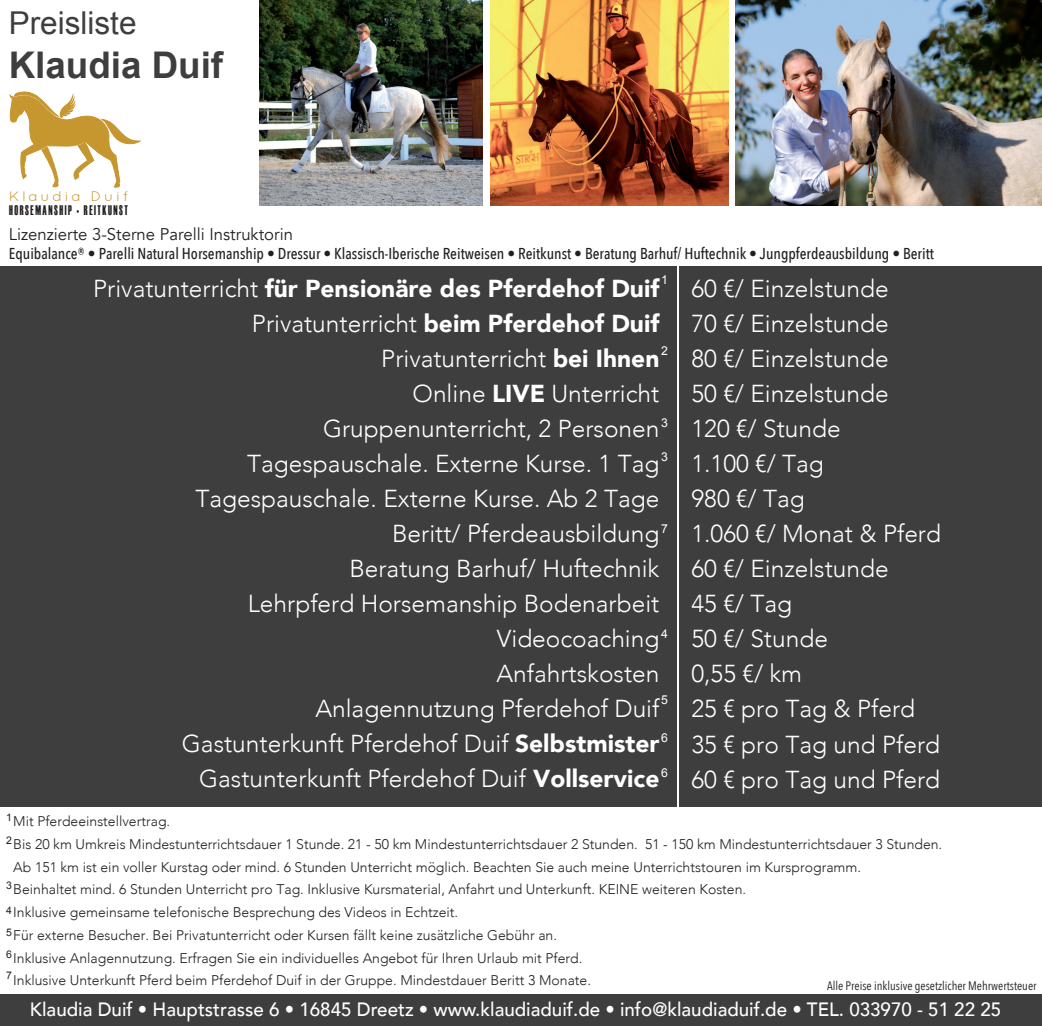
<style>
.page{position:relative;width:1042px;height:1026px;background:#fff}
.page>*{position:absolute;margin:0;border:0;box-sizing:border-box;transform-origin:0 0}
.t1{font:700 36.75px "Arial";color:#3e3e3f}
.t2{font:31.5px "Arial";color:#3e3e3f}
.t3{font:300 24.5px/35px "Avenir";color:#fff;text-align:right}
.t4{font:500 19.25px "Avenir";color:#fff}
.t5{font:16.97px "Avenir";color:#231f20}
.t6{font:500 15.75px "Avenir Next Condensed";color:#231f20}
.t7{font:300 14px/22.8px "Avenir";color:#231f20}
.t8{font:13.83px "Haettenschweiler";letter-spacing:.16em;color:#231f20;scale:.71 1}
.t9{font:13.83px "Quicksand";letter-spacing:.16em;color:#c6962f;scale:1.11 1}
.t10{font:12.25px "Avenir Next Condensed";color:#231f20}
.t11{font:12.25px "Arial";color:#fff}
.t12{font:10.5px/21.9px "Arial";color:#231f20;text-align:justify}
.s1{font-weight:900}
</style>
<div class="page">
<div style="left:0;top:266px;width:676px;height:541px;background:#3e3e3f"></div>
<div style="left:679px;top:266px;width:363px;height:541px;background:#3e3e3f"></div>
<div style="left:0;top:994px;width:1042px;height:32px;background:#3e3e3f"></div>
<img style="left:736px;top:0;width:306px;height:205px">
<img style="left:490px;top:0;width:238px;height:205px">
<img style="left:259px;top:0;width:224px;height:205px">
<svg style="left:9px;top:91px;width:132px;height:97px"></svg>
<h2 class="t2" style="left:9px;top:2px;width:129px">Preisliste</h2>
<h1 class="t1" style="left:9px;top:40px;width:216px">Klaudia Duif</h1>
<p class="t9" style="left:9px;top:188px;width:109px">Klaudia Duif</p>
<p class="t8" style="left:9px;top:203px;width:169px">HORSEMANSHIP • REITKUNST</p>
<p class="t5" style="left:9px;top:224px;width:286px">Lizenzierte 3-Sterne Parelli Instruktorin</p>
<p class="t6" style="left:9px;top:244px;width:926px">Equibalance® • Parelli Natural Horsemanship • Dressur • Klassisch-Iberische Reitweisen • Reitkunst • Beratung Barhuf/ Huftechnik • Jungpferdeausbildung • Beritt</p>
<p class="t11" style="left:661px;top:271px;width:8px">1</p>
<p class="t3" style="left:93px;top:271px;width:568px">Privatunterricht <span class="s1">für Pensionäre des Pferdehof Duif </span>Privatunterricht <span class="s1">beim Pferdehof Duif </span>Privatunterricht <span class="s1">bei Ihnen<br></span>Online <span class="s1">LIVE</span> Unterricht<br>Gruppenunterricht, 2 Personen<br>Tagespauschale. Externe Kurse. 1 Tag Tagespauschale. Externe Kurse. Ab 2 Tage<br>Beritt/ Pferdeausbildung<br>Beratung Barhuf/ Huftechnik<br>Lehrpferd Horsemanship Bodenarbeit Videocoaching<br>Anfahrtskosten<br>Anlagennutzung Pferdehof Duif<br>Gastunterkunft Pferdehof Duif <span class="s1">Selbstmister </span>Gastunterkunft Pferdehof Duif <span class="s1">Vollservice</span></p>
<p class="t3" style="left:691px;top:271px;width:251px;text-align:left">60 €/ Einzelstunde<br>70 €/ Einzelstunde<br>80 €/ Einzelstunde<br>50 €/ Einzelstunde<br>120 €/ Stunde<br>1.100 €/ Tag<br>980 €/ Tag<br>1.060 €/ Monat &amp; Pferd<br>60 €/ Einzelstunde<br>45 €/ Tag<br>50 €/ Stunde<br>0,55 €/ km<br>25 € pro Tag &amp; Pferd<br>35 € pro Tag und Pferd<br>60 € pro Tag und Pferd</p>
<p class="t11" style="left:661px;top:342px;width:8px">2</p>
<p class="t11" style="left:661px;top:414px;width:8px">3</p>
<p class="t11" style="left:661px;top:449px;width:8px">3</p>
<p class="t11" style="left:661px;top:520px;width:8px">7</p>
<p class="t11" style="left:661px;top:625px;width:8px">4</p>
<p class="t11" style="left:661px;top:691px;width:8px">5</p>
<p class="t11" style="left:661px;top:729px;width:8px">6</p>
<p class="t11" style="left:661px;top:765px;width:8px">6</p>
<p class="t7" style="left:13px;top:809px;width:930px;text-indent:-7px"><sup>1</sup>Mit Pferdeeinstellvertrag.<br>Bis 20 km Umkreis Mindestunterrichtsdauer 1 Stunde. 21 - 50 km Mindestunterrichtsdauer 2 Stunden. 51 - 150 km Mindestunterrichtsdauer 3 Stunden.<br>Ab 151 km ist ein voller Kurstag oder mind. 6 Stunden Unterricht möglich. Beachten Sie auch meine Unterrichtstouren im Kursprogramm.<br>Beinhaltet mind. 6 Stunden Unterricht pro Tag. Inklusive Kursmaterial, Anfahrt und Unterkunft. KEINE weiteren Kosten.<br>Inklusive gemeinsame telefonische Besprechung des Videos in Echtzeit.<br>Für externe Besucher. Bei Privatunterricht oder Kursen fällt keine zusätzliche Gebühr an.<br>Inklusive Anlagennutzung. Erfragen Sie ein individuelles Angebot für Ihren Urlaub mit Pferd.<br>Inklusive Unterkunft Pferd beim Pferdehof Duif in der Gruppe. Mindestdauer Beritt 3 Monate.</p>
<p class="t12" style="left:6px;top:829px;width:7px">2</p>
<p class="t12" style="left:6px;top:874px;width:7px">3</p>
<p class="t12" style="left:6px;top:899px;width:7px">4<br>5<br>6<br>7</p>
<p class="t10" style="left:827px;top:975px;width:211px">Alle Preise inklusive gesetzlicher Mehrwertsteuer</p>
<h3 class="t4" style="left:30px;top:992px;width:973px">Klaudia Duif • Hauptstrasse 6 • 16845 Dreetz • www.klaudiaduif.de • info@klaudiaduif.de • TEL. 033970 - 51 22 25</h3>
</div>
